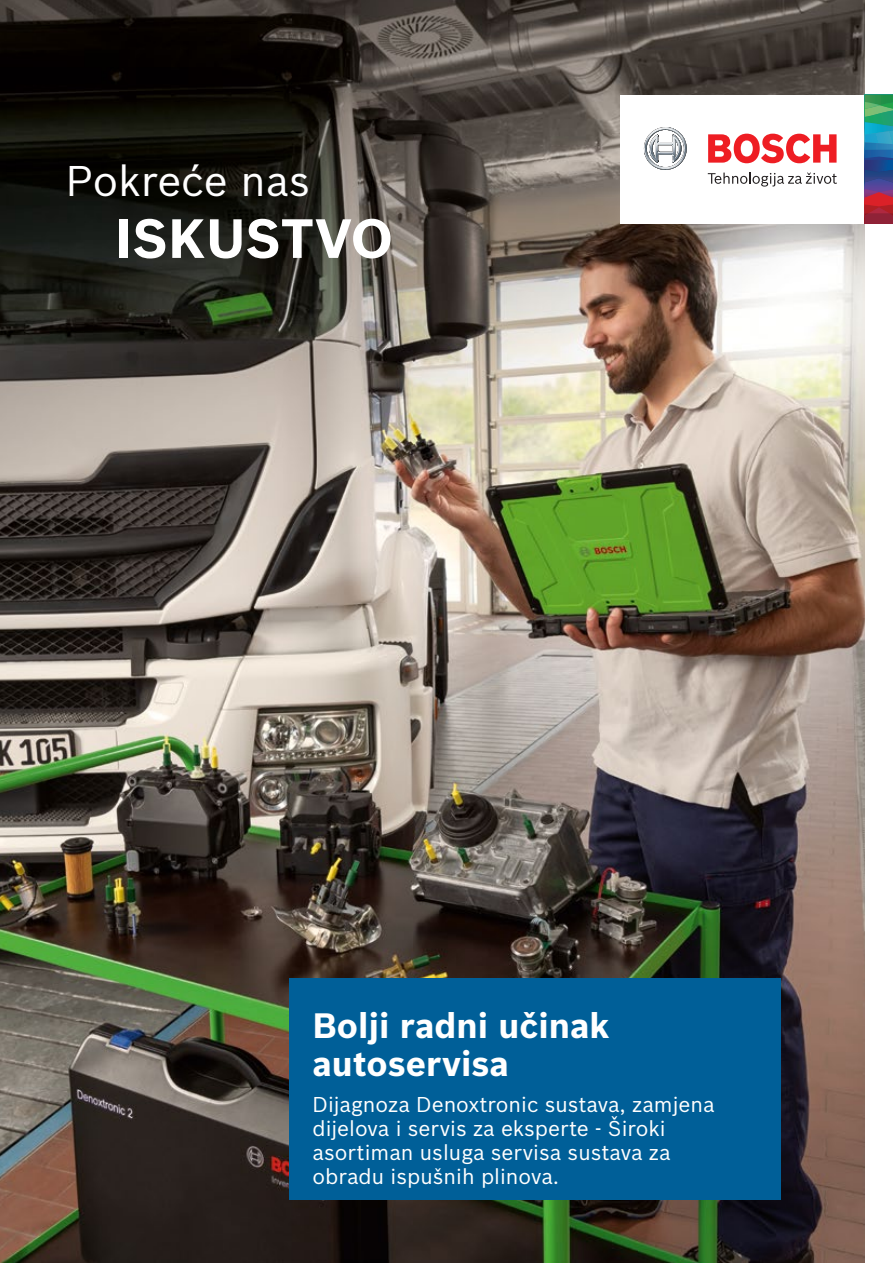
<style>
.page{position:relative;width:893px;height:1263px;background:#fff}
.page>*{position:absolute;margin:0;border:0;box-sizing:border-box;transform-origin:0 0}
.t1{font:700 54px "Bosch Sans";color:#fff}
.t2{font:42px "Bosch Sans";color:#fff}
.t3{font:700 34.5px/37.5px "Bosch Sans";color:#fff}
.t4{font:21px/24px "Bosch Sans";color:#fff}
</style>
<div class="page">
<img style="left:0;top:0;width:865px;height:1263px">
<div style="left:290px;top:979px;width:491px;height:221px;background:#005f98"></div>
<div style="left:620px;top:95px;width:273px;height:128px;background:#fff"></div>
<svg style="left:865px;top:95px;width:28px;height:128px;background:#4e657a"></svg>
<svg style="left:644px;top:127px;width:43px;height:43px"></svg>
<svg style="left:708px;top:134px;width:128px;height:29px"></svg>
<svg style="left:708px;top:173px;width:129px;height:14px"></svg>
<p class="t2" style="left:66px;top:150px;width:246px">Pokreće nas</p>
<p class="t1" style="left:115px;top:198px;width:280px">ISKUSTVO</p>
<p class="t3" style="left:313px;top:1005px;width:299px">Bolji radni učinak autoservisa</p>
<p class="t4" style="left:313px;top:1091px;width:404px">Dijagnoza Denoxtronic sustava, zamjena dijelova i servis za eksperte - Široki asortiman usluga servisa sustava za obradu ispušnih plinova.</p>
</div>
